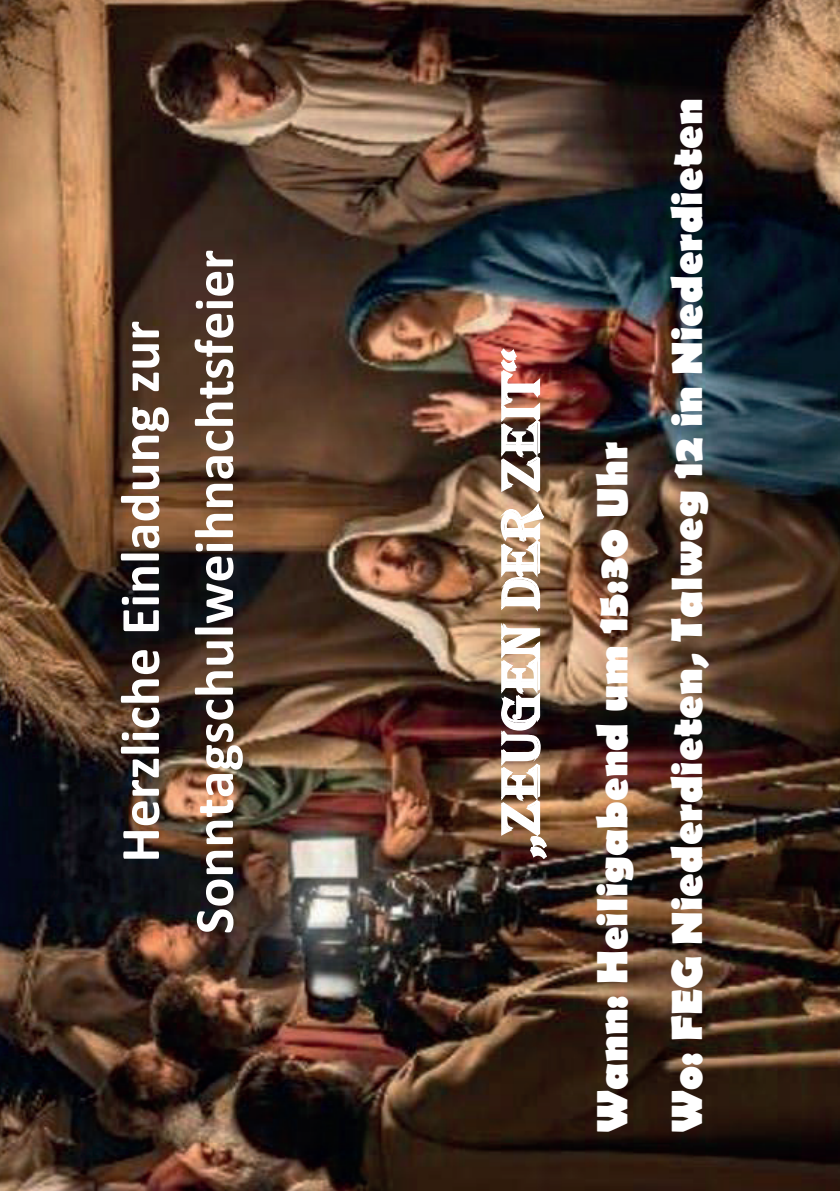
<style>
.page{position:relative;width:840px;height:1191px;background:#fff}
.page>*{position:absolute;margin:0;border:0;box-sizing:border-box;transform-origin:0 0}
.t1{font:700 56px/74px "Calibri";color:#fff;text-align:center}
.t2{font:56px "Algerian";color:#fff}
.t3{font:700 44px/74.6px "Berlin Sans FB";color:#fff}
</style>
<div class="page">
<img style="left:0;top:0;width:839px;height:1191px">
<p class="t1" style="left:102px;top:934px;width:685px;rotate:-90deg">Herzliche Einladung zur<br>Sonntagschulweihnachtsfeier</p>
<p class="t2" style="left:489px;top:859px;width:512px;rotate:-90deg">„Zeugen der Zeit“</p>
<p class="t3" style="left:577px;top:1133px;width:1036px;rotate:-90deg">Wann: Heiligabend um 15:30 Uhr<br>Wo: FEG Niederdieten, Talweg 12 in Niederdieten</p>
</div>
